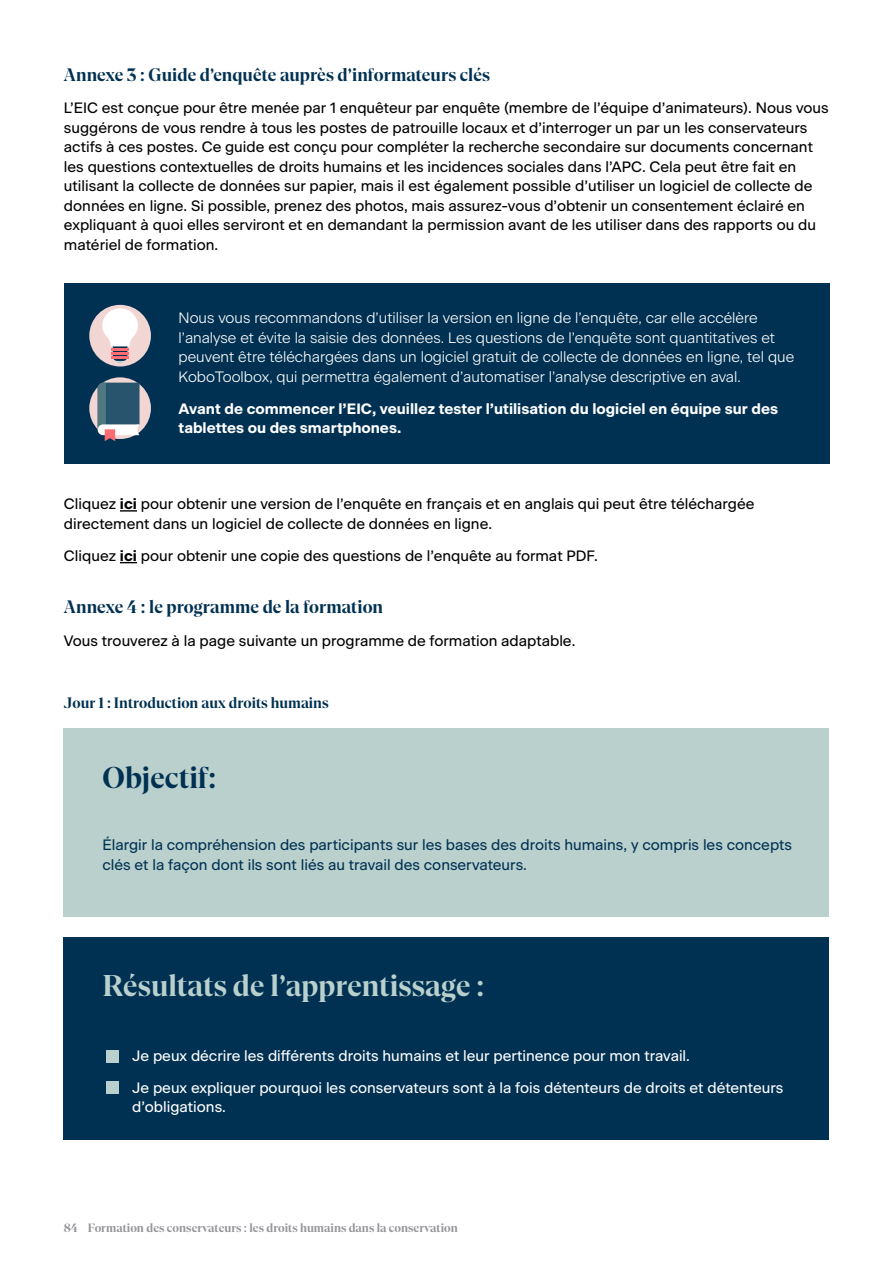
<style>
.page{position:relative;width:893px;height:1263px;background:#fff}
.page>*{position:absolute;margin:0;border:0;box-sizing:border-box;transform-origin:0 0}
.t1{font:700 30px "At Gambit";color:#bad0cd}
.t2{font:700 30px "At Gambit";letter-spacing:.005em;color:#003152}
.t3{font:700 18px "At Gambit";color:#003152}
.t4{font:15px/19.5px "Beausite Classic";color:#000}
.t5{font:300 15px/19.5px "Beausite Classic";color:#fff}
.t6{font:15px/19.5px "Beausite Classic";color:#fff}
.t7{font:15px/19.5px "Beausite Classic";color:#003152}
.t8{font:700 15px/19.5px "Beausite Classic";color:#fff}
.t9{font:700 15px "At Gambit";color:#003152}
.t10{font:700 12px "At Gambit";color:#949499}
.s1{font-weight:700}
</style>
<div class="page">
<div style="left:64px;top:283px;width:765px;height:180px;background:#003152"></div>
<div style="left:89px;top:305px;width:62px;height:61px;background:#f2d6d4;border-radius:50%"></div>
<svg style="left:102px;top:308px;width:36px;height:56px"></svg>
<hr style="left:112px;top:348px;width:17px;height:3px;background:#fd6c71">
<hr style="left:112px;top:352px;width:17px;height:3px;background:#fd6c71">
<hr style="left:112px;top:356px;width:17px;height:3px;background:#fd6c71">
<svg style="left:89px;top:377px;width:62px;height:62px"></svg>
<svg style="left:98px;top:383px;width:42px;height:58px;background:#5c7588"></svg>
<svg style="left:120px;top:510px;width:17px;height:2px"></svg>
<svg style="left:120px;top:562px;width:17px;height:1px"></svg>
<div style="left:64px;top:937px;width:765px;height:203px;background:#003152"></div>
<div style="left:64px;top:728px;width:765px;height:188px;background:#bad0cd"></div>
<div style="left:106px;top:1050px;width:13px;height:13px;background:#bad0cd"></div>
<div style="left:106px;top:1081px;width:13px;height:13px;background:#bad0cd"></div>
<p class="t3" style="left:64px;top:63px;width:428px">Annexe 3 : Guide d’enquête auprès d’informateurs clés</p>
<p class="t4" style="left:64px;top:97px;width:766px">L’EIC est conçue pour être menée par 1 enquêteur par enquête (membre de l’équipe d’animateurs). Nous vous suggérons de vous rendre à tous les postes de patrouille locaux et d’interroger un par un les conservateurs actifs à ces postes. Ce guide est conçu pour compléter la recherche secondaire sur documents concernant les questions contextuelles de droits humains et les incidences sociales dans l’APC. Cela peut être fait en utilisant la collecte de données sur papier, mais il est également possible d’utiliser un logiciel de collecte de données en ligne. Si possible, prenez des photos, mais assurez-vous d’obtenir un consentement éclairé en expliquant à quoi elles serviront et en demandant la permission avant de les utiliser dans des rapports ou du matériel de formation.</p>
<p class="t5" style="left:179px;top:307px;width:617px">Nous vous recommandons d’utiliser la version en ligne de l’enquête, car elle accélère l’analyse et évite la saisie des données. Les questions de l’enquête sont quantitatives et peuvent être téléchargées dans un logiciel gratuit de collecte de données en ligne, tel que KoboToolbox, qui permettra également d’automatiser l’analyse descriptive en aval.</p>
<p class="t8" style="left:179px;top:398px;width:601px">Avant de commencer l’EIC, veuillez tester l’utilisation du logiciel en équipe sur des tablettes ou des smartphones.</p>
<p class="t4" style="left:64px;top:493px;width:692px">Cliquez <span class="s1">ici</span> pour obtenir une version de l’enquête en français et en anglais qui peut être téléchargée directement dans un logiciel de collecte de données en ligne.</p>
<p class="t4" style="left:64px;top:545px;width:535px">Cliquez <span class="s1">ici</span> pour obtenir une copie des questions de l’enquête au format PDF.</p>
<p class="t3" style="left:64px;top:596px;width:321px">Annexe 4 : le programme de la formation</p>
<p class="t4" style="left:64px;top:629px;width:513px">Vous trouverez à la page suivante un programme de formation adaptable.</p>
<p class="t9" style="left:64px;top:693px;width:266px">Jour 1 : Introduction aux droits humains</p>
<p class="t2" style="left:103px;top:759px;width:115px">Objectif:</p>
<p class="t7" style="left:103px;top:834px;width:691px">Élargir la compréhension des participants sur les bases des droits humains, y compris les concepts clés et la façon dont ils sont liés au travail des conservateurs.</p>
<p class="t1" style="left:103px;top:967px;width:383px">Résultats de l’apprentissage :</p>
<p class="t6" style="left:132px;top:1044px;width:559px">Je peux décrire les différents droits humains et leur pertinence pour mon travail.</p>
<p class="t6" style="left:132px;top:1077px;width:653px">Je peux expliquer pourquoi les conservateurs sont à la fois détenteurs de droits et détenteurs d’obligations.</p>
<p class="t10" style="left:64px;top:1220px;width:396px">84 Formation des conservateurs : les droits humains dans la conservation</p>
</div>
